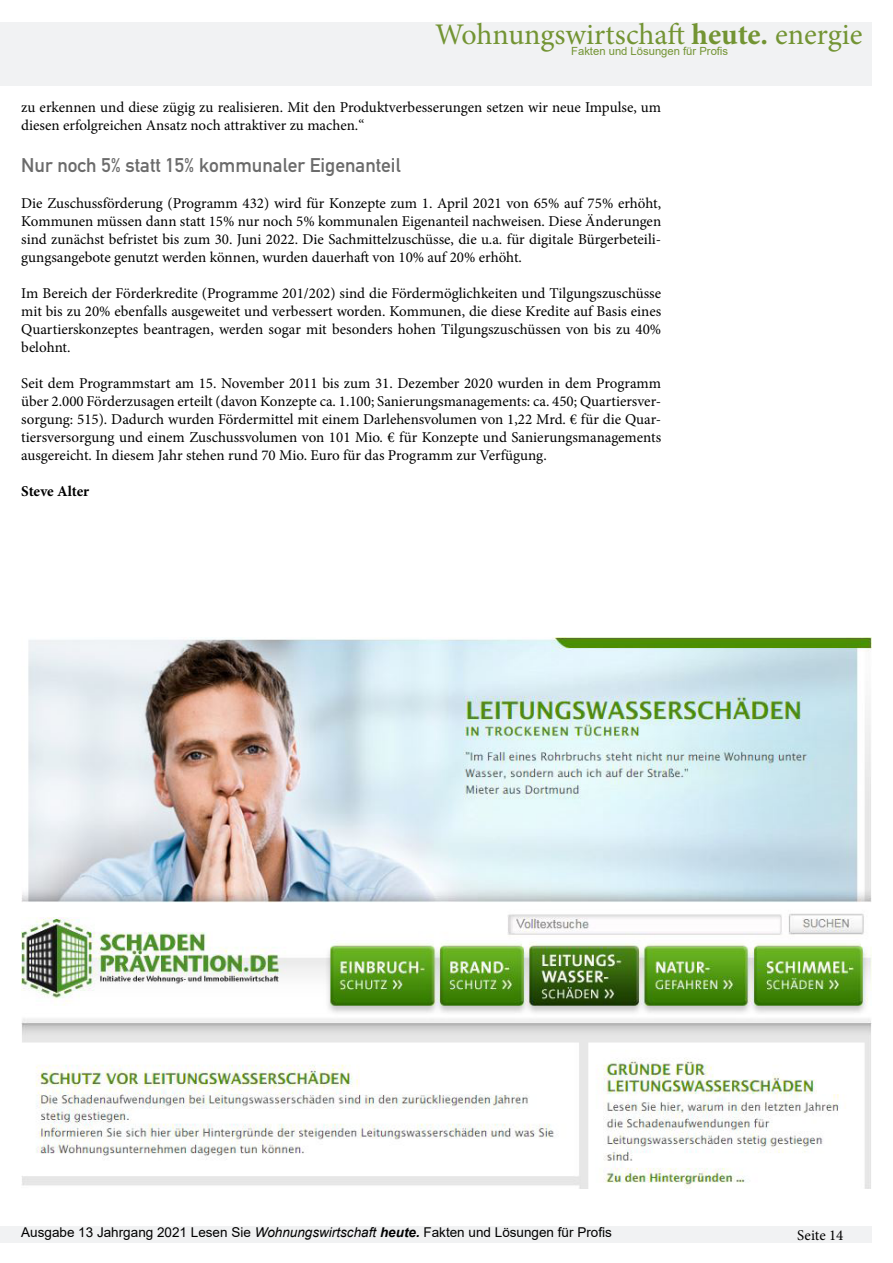
<style>
.page{position:relative;width:893px;height:1263px;background:#fff}
.page>*{position:absolute;margin:0;border:0;box-sizing:border-box;transform-origin:0 0}
.t1{font:30px "Minion Pro";color:#739433}
.t2{font:19.5px "DIN Mittelschrift Std";color:#6b6b6b}
.t3{font:15px/18px "Minion Pro";color:#000;text-align:justify}
.t4{font:700 15px "Minion Pro";letter-spacing:-.005em;color:#000}
.t5{font:13.5px "Arial";color:#000}
.t6{font:11.25px "Arial";color:#739433}
.s1{font-weight:700}
.s2{font-style:italic}
.s3{font-weight:700;font-style:italic}
</style>
<div class="page">
<div style="left:0;top:22px;width:872px;height:63px;background:#f1f2f3"></div>
<div style="left:0;top:1226px;width:872px;height:16px;background:#f1f2f3"></div>
<img style="left:21px;top:638px;width:851px;height:550px">
<h1 class="t1" style="left:435px;top:14px;width:429px">Wohnungswirtschaft <span class="s1">heute.</span> energie</h1>
<p class="t6" style="left:571px;top:43px;width:158px">Fakten und Lösungen für Profis</p>
<p class="t3" style="left:21px;top:98px;width:641px">zu erkennen und diese zügig zu realisieren. Mit den Produktverbesserungen setzen wir neue Impulse, um diesen erfolgreichen Ansatz noch attraktiver zu machen.“</p>
<h2 class="t2" style="left:21px;top:153px;width:381px">Nur noch 5% statt 15% kommunaler Eigenanteil</h2>
<p class="t3" style="left:21px;top:194px;width:641px">Die Zuschussförderung (Programm 432) wird für Konzepte zum 1. April 2021 von 65% auf 75% erhöht, Kommunen müssen dann statt 15% nur noch 5% kommunalen Eigenanteil nachweisen. Diese Änderungen sind zunächst befristet bis zum 30. Juni 2022. Die Sachmittelzuschüsse, die u.a. für digitale Bürgerbeteili&shy;gungsangebote genutzt werden können, wurden dauerhaft von 10% auf 20% erhöht.</p>
<p class="t3" style="left:21px;top:284px;width:641px">Im Bereich der Förderkredite (Programme 201/202) sind die Fördermöglichkeiten und Tilgungszuschüsse mit bis zu 20% ebenfalls ausgeweitet und verbessert worden. Kommunen, die diese Kredite auf Basis eines Quartierskonzeptes beantragen, werden sogar mit besonders hohen Tilgungszuschüssen von bis zu 40% belohnt.</p>
<p class="t3" style="left:21px;top:374px;width:641px">Seit dem Programmstart am 15. November 2011 bis zum 31. Dezember 2020 wurden in dem Programm über 2.000 Förderzusagen erteilt (davon Konzepte ca. 1.100; Sanierungsmanagements: ca. 450; Quartiersver&shy;sorgung: 515). Dadurch wurden Fördermittel mit einem Darlehensvolumen von 1,22 Mrd. € für die Quar&shy;tiersversorgung und einem Zuschussvolumen von 101 Mio. € für Konzepte und Sanierungsmanagements ausgereicht. In diesem Jahr stehen rund 70 Mio. Euro für das Programm zur Verfügung.</p>
<p class="t4" style="left:21px;top:480px;width:69px">Steve Alter</p>
<p class="t5" style="left:21px;top:1223px;width:592px">Ausgabe 13 Jahrgang 2021 Lesen Sie <span class="s2">Wohnungswirtschaft</span> <span class="s3">heute.</span> Fakten und Lösungen für Profis</p>
<p class="t3" style="left:797px;top:1226px;width:48px">Seite 14</p>
</div>
